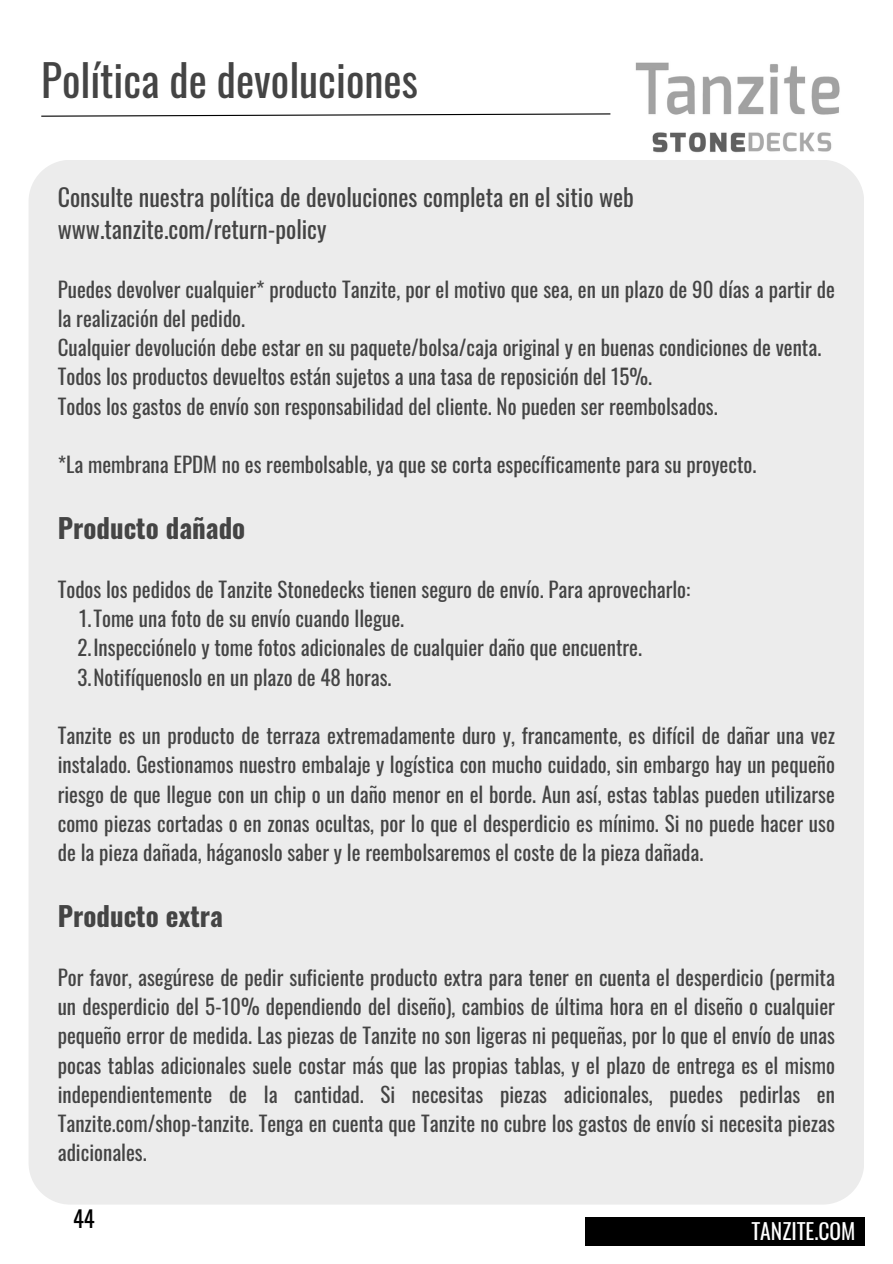
<style>
.page{position:relative;width:893px;height:1264px;background:#fff}
.page>*{position:absolute;margin:0;border:0;box-sizing:border-box;transform-origin:0 0}
.t1{font:43.35px "Oswald";color:#444}
.t2{font:700 27px "Oswald";color:#444}
.t3{font:24px/32.5px "Oswald";color:#444}
.t4{font:22.5px "Oswald";color:#000}
.t5{font:21.6px "Oswald";color:#fff}
.t6{font:21px/29.2px "Oswald";color:#444;text-align:justify}
</style>
<div class="page">
<div style="left:585px;top:1217px;width:279px;height:28px;background:#000"></div>
<img style="left:635px;top:62px;width:205px;height:91px">
<svg style="left:41px;top:113px;width:570px;height:4px"></svg>
<div style="left:29px;top:160px;width:835px;height:1044px;background:#ececec"></div>
<p class="t1" style="left:41px;top:46px;width:378px">Política de devoluciones</p>
<p class="t3" style="left:58px;top:179px;width:577px">Consulte nuestra política de devoluciones completa en el sitio web www.tanzite.com/return-policy</p>
<p class="t6" style="left:58px;top:273px;width:778px">Puedes devolver cualquier* producto Tanzite, por el motivo que sea, en un plazo de 90 días a partir de la realización del pedido.</p>
<p class="t6" style="left:58px;top:332px;width:765px">Cualquier devolución debe estar en su paquete/bolsa/caja original y en buenas condiciones de venta.</p>
<p class="t6" style="left:58px;top:361px;width:595px">Todos los productos devueltos están sujetos a una tasa de reposición del 15%.</p>
<p class="t6" style="left:58px;top:390px;width:661px">Todos los gastos de envío son responsabilidad del cliente. No pueden ser reembolsados.</p>
<p class="t6" style="left:58px;top:449px;width:700px">*La membrana EPDM no es reembolsable, ya que se corta específicamente para su proyecto.</p>
<p class="t2" style="left:58px;top:507px;width:189px">Producto dañado</p>
<p class="t6" style="left:58px;top:573px;width:634px">Todos los pedidos de Tanzite Stonedecks tienen seguro de envío. Para aprovecharlo:</p>
<p class="t6" style="left:79px;top:603px;width:326px">1.Tome una foto de su envío cuando llegue.</p>
<p class="t6" style="left:77px;top:632px;width:566px">2.Inspecciónelo y tome fotos adicionales de cualquier daño que encuentre.</p>
<p class="t6" style="left:77px;top:661px;width:315px">3.Notifíquenoslo en un plazo de 48 horas.</p>
<p class="t6" style="left:58px;top:720px;width:778px">Tanzite es un producto de terraza extremadamente duro y, francamente, es difícil de dañar una vez instalado. Gestionamos nuestro embalaje y logística con mucho cuidado, sin embargo hay un pequeño riesgo de que llegue con un chip o un daño menor en el borde. Aun así, estas tablas pueden utilizarse como piezas cortadas o en zonas ocultas, por lo que el desperdicio es mínimo. Si no puede hacer uso de la pieza dañada, háganoslo saber y le reembolsaremos el coste de la pieza dañada.</p>
<p class="t2" style="left:58px;top:895px;width:167px">Producto extra</p>
<p class="t6" style="left:58px;top:961px;width:778px">Por favor, asegúrese de pedir suficiente producto extra para tener en cuenta el desperdicio (permita un desperdicio del 5-10% dependiendo del diseño), cambios de última hora en el diseño o cualquier pequeño error de medida. Las piezas de Tanzite no son ligeras ni pequeñas, por lo que el envío de unas pocas tablas adicionales suele costar más que las propias tablas, y el plazo de entrega es el mismo independientemente de la cantidad. Si necesitas piezas adicionales, puedes pedirlas en Tanzite.com/shop-tanzite. Tenga en cuenta que Tanzite no cubre los gastos de envío si necesita piezas adicionales.</p>
<p class="t4" style="left:73px;top:1201px;width:23px">44</p>
<p class="t5" style="left:751px;top:1213px;width:106px">TANZITE.COM</p>
</div>
